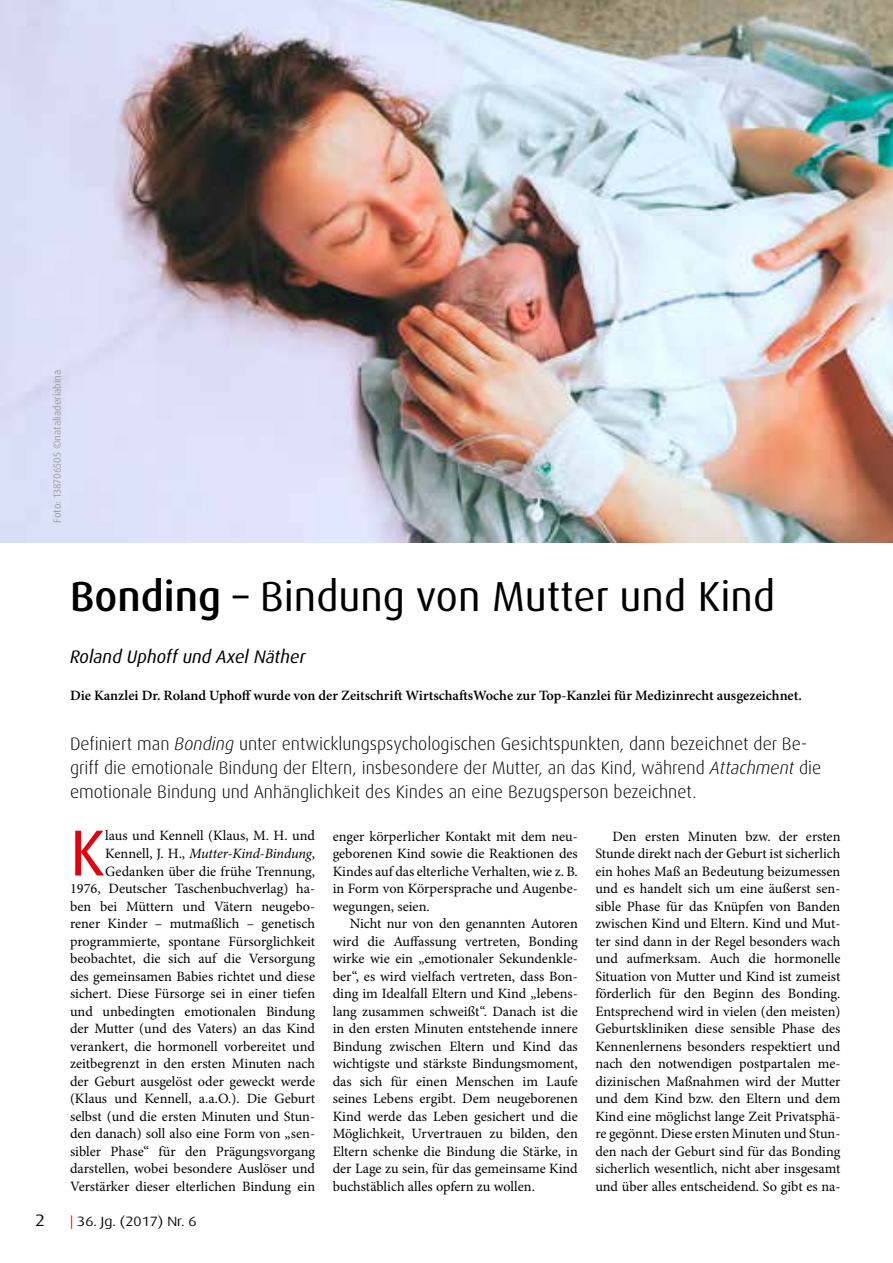
<style>
.page{position:relative;width:893px;height:1263px;background:#fff}
.page>*{position:absolute;margin:0;border:0;box-sizing:border-box;transform-origin:0 0}
.t1{font:65.1px "Dax OT";color:#e3000f}
.t2{font:42px "Dax OT";color:#000}
.t3{font:italic 18.15px "Dax OT";color:#000}
.t4{font:300 18px/24px "Dax OT";color:#000}
.t5{font:16.5px "Dax Wide";color:#000}
.t6{font:14.25px/17.5px "Minion Pro";color:#000;text-align:justify}
.t7{font:600 14.25px "Minion Pro";color:#000}
.t8{font:13.5px "Dax Wide";color:#000}
.t9{font:10.5px "Dax OT";color:#9c9d9d}
.s1{font-weight:500}
.s2{font-style:italic}
.s3{color:#e3000f}
</style>
<div class="page">
<img style="left:0;top:0;width:893px;height:543px">
<p class="t9" style="left:50px;top:523px;width:154px;rotate:-90deg">Foto: 138706505 ©nataliaderiabina</p>
<h2 class="t2" style="left:70px;top:570px;width:707px"><span class="s1">Bonding</span> – Bindung von Mutter und Kind</h2>
<p class="t3" style="left:70px;top:645px;width:237px">Roland Uphoff und Axel Näther</p>
<p class="t7" style="left:70px;top:687px;width:733px">Die Kanzlei Dr. Roland Uphoff wurde von der Zeitschrift WirtschaftsWoche zur Top-Kanzlei für Medizinrecht ausgezeichnet.</p>
<p class="t4" style="left:70px;top:732px;width:753px">Definiert man <span class="s2">Bonding</span> unter entwicklungspsychologischen Gesichtspunkten, dann bezeichnet der Be&shy;griff die emotionale Bindung der Eltern, insbesondere der Mutter, an das Kind, während <span class="s2">Attachment</span> die emotionale Bindung und Anhänglichkeit des Kindes an eine Bezugsperson bezeichnet.</p>
<h1 class="t1" style="left:70px;top:812px;width:37px">K</h1>
<p class="t6" style="left:70px;top:827px;width:247px;text-align:right">laus und Kennell (Klaus, M. H. und Kennell, J. H., <span class="s2">Mutter-Kind-Bindung</span>, Gedanken über die frühe Trennung,<br>1976, Deutscher Taschenbuchverlag) ha&shy;ben bei Müttern und Vätern neugebo&shy;rener Kinder – mutmaßlich – genetisch programmierte, spontane Fürsorglichkeit beobachtet, die sich auf die Versorgung des gemeinsamen Babies richtet und diese sichert. Diese Fürsorge sei in einer tiefen und unbedingten emotionalen Bindung der Mutter (und des Vaters) an das Kind verankert, die hormonell vorbereitet und zeitbegrenzt in den ersten Minuten nach der Geburt ausgelöst oder geweckt werde (Klaus und Kennell, a.a.O.). Die Geburt selbst (und die ersten Minuten und Stun&shy;den danach) soll also eine Form von „sen&shy;sibler Phase“ für den Prägungsvorgang darstellen, wobei besondere Auslöser und Verstärker dieser elterlichen Bindung ein</p>
<p class="t6" style="left:333px;top:827px;width:247px">enger körperlicher Kontakt mit dem neu&shy;geborenen Kind sowie die Reaktionen des Kindes auf das elterliche Verhalten, wie z. B. in Form von Körpersprache und Augenbe&shy;wegungen, seien.</p>
<p class="t6" style="left:595px;top:827px;width:247px;text-indent:17px">Den ersten Minuten bzw. der ersten Stunde direkt nach der Geburt ist sicherlich ein hohes Maß an Bedeutung beizumessen und es handelt sich um eine äußerst sen&shy;sible Phase für das Knüpfen von Banden zwischen Kind und Eltern. Kind und Mut&shy;ter sind dann in der Regel besonders wach und aufmerksam. Auch die hormonelle Situation von Mutter und Kind ist zumeist förderlich für den Beginn des Bonding.<br>Entsprechend wird in vielen (den meisten)<br>Geburtskliniken diese sensible Phase des Kennenlernens besonders respektiert und nach den notwendigen postpartalen me&shy;dizinischen Maßnahmen wird der Mutter und dem Kind bzw. den Eltern und dem Kind eine möglichst lange Zeit Privatsphä&shy;re gegönnt. Diese ersten Minuten und Stun&shy;den nach der Geburt sind für das Bonding sicherlich wesentlich, nicht aber insgesamt und über alles entscheidend. So gibt es na-</p>
<p class="t6" style="left:333px;top:915px;width:247px;text-indent:17px">Nicht nur von den genannten Autoren wird die Auffassung vertreten, Bonding wirke wie ein „emotionaler Sekundenkle&shy;ber“, es wird vielfach vertreten, dass Bon&shy;ding im Idealfall Eltern und Kind „lebens&shy;lang zusammen schweißt“. Danach ist die in den ersten Minuten entstehende innere Bindung zwischen Eltern und Kind das wichtigste und stärkste Bindungsmoment, das sich für einen Menschen im Laufe seines Lebens ergibt. Dem neugeborenen Kind werde das Leben gesichert und die Möglichkeit, Urvertrauen zu bilden, den Eltern schenke die Bindung die Stärke, in der Lage zu sein, für das gemeinsame Kind buchstäblich alles opfern zu wollen.</p>
<p class="t5" style="left:35px;top:1211px;width:11px">2</p>
<p class="t8" style="left:70px;top:1213px;width:128px"><span class="s3">|</span> 36. Jg. (2017) Nr. 6</p>
</div>
